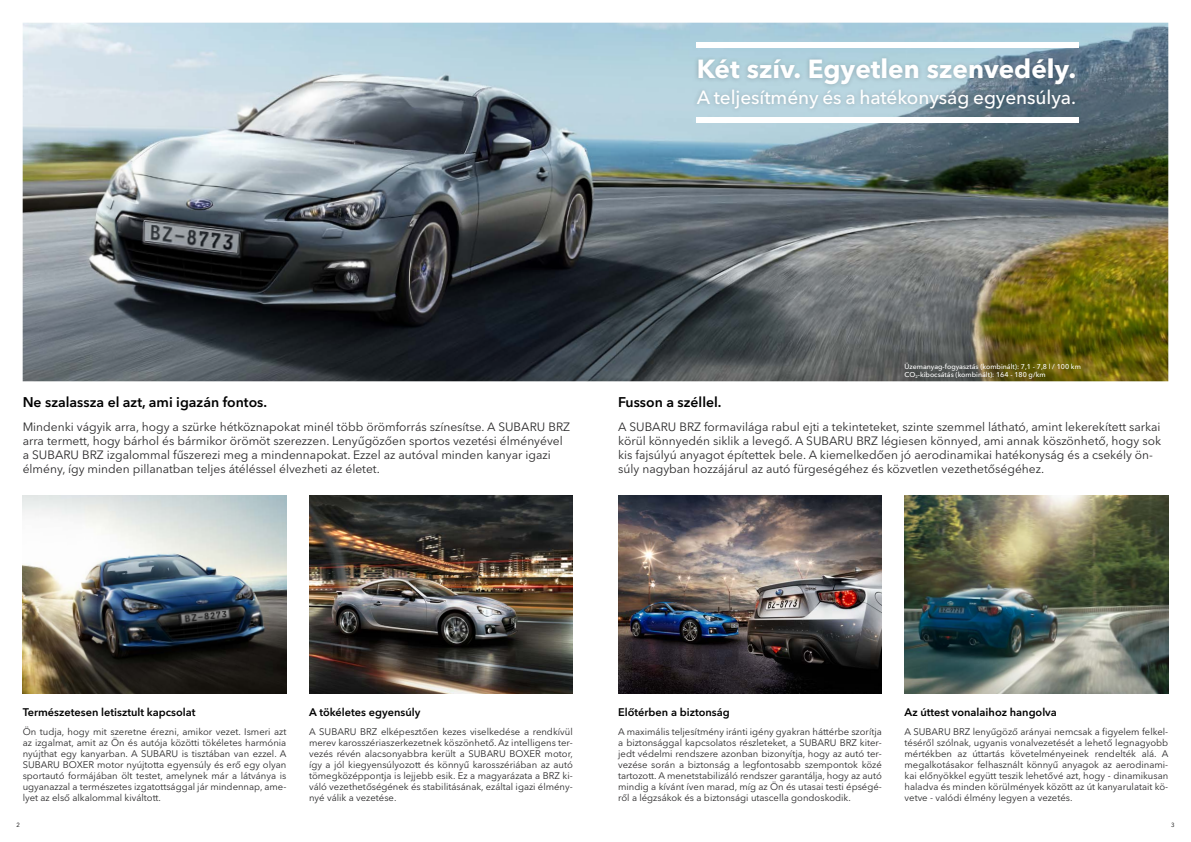
<style>
.page{position:relative;width:1191px;height:842px;background:#fff}
.page>*{position:absolute;margin:0;border:0;box-sizing:border-box;transform-origin:0 0}
.Főcím{font:700 26px "Avenir Next LT Pro";color:#fff}
.Nagyszöveg{font:500 19px "Avenir Next LT Pro";letter-spacing:-.005em;color:#fff}
.Lead{font:600 14px "Avenir Next LT Pro";color:#000}
.Nagyszöveg-2{font:12px/14px "Avenir Next LT Pro";color:#292829}
.MainFeature{font:600 11px "Avenir Next LT Pro";color:#000}
.Text{font:9.5px/11px "Avenir Next LT Pro";color:#292829;text-align:justify}
.Text-2{font:500 7px "Avenir Next LT Pro";color:#fff}
.t1{font:6px "Avenir Next LT Pro";color:#000}
</style>
<div class="page">
<img style="left:23px;top:23px;width:1145px;height:358px">
<img style="left:23px;top:496px;width:263px;height:198px">
<img style="left:309px;top:496px;width:264px;height:198px">
<img style="left:618px;top:496px;width:264px;height:198px">
<img style="left:904px;top:495px;width:264px;height:199px">
<div style="left:692px;top:53px;width:387px;height:60px;background:#000;opacity:.2"></div>
<div style="left:696px;top:117px;width:383px;height:6px;background:#fff"></div>
<div style="left:696px;top:42px;width:383px;height:6px;background:#fff"></div>
<p class="Főcím" style="left:697px;top:53px;width:381px">Két szív. Egyetlen szenvedély.</p>
<p class="Nagyszöveg" style="left:697px;top:86px;width:381px">A teljesítmény és a hatékonyság egyensúlya.</p>
<p class="Lead" style="left:23px;top:394px;width:246px">Ne szalassza el azt, ami igazán fontos.</p>
<p class="Nagyszöveg-2" style="left:23px;top:420px;width:549px">Mindenki vágyik arra, hogy a szürke hétköznapokat minél több örömforrás színesítse. A SUBARU BRZ arra termett, hogy bárhol és bármikor örömöt szerezzen. Lenyűgözően sportos vezetési élményével a SUBARU BRZ izgalommal fűszerezi meg a mindennapokat. Ezzel az autóval minden kanyar igazi élmény, így minden pillanatban teljes átéléssel élvezheti az életet.</p>
<p class="Text-2" style="left:904px;top:362px;width:178px">Üzemanyag-fogyasztás (kombinált): 7,1 - 7,8 l / 100 km</p>
<p class="Text-2" style="left:904px;top:370px;width:142px">CO<sub>2</sub>-kibocsátás (kombinált): 164 - 180 g/km</p>
<p class="Lead" style="left:618px;top:394px;width:105px">Fusson a széllel.</p>
<p class="Nagyszöveg-2" style="left:618px;top:420px;width:544px">A SUBARU BRZ formavilága rabul ejti a tekinteteket, szinte szemmel látható, amint lekerekített sarkai körül könnyedén siklik a levegő. A SUBARU BRZ légiesen könnyed, ami annak köszönhető, hogy sok kis fajsúlyú anyagot építettek bele. A kiemelkedően jó aerodinamikai hatékonyság és a csekély ön&shy;súly nagyban hozzájárul az autó fürgeségéhez és közvetlen vezethetőségéhez.</p>
<p class="MainFeature" style="left:23px;top:705px;width:174px">Természetesen letisztult kapcsolat</p>
<p class="Text" style="left:23px;top:726px;width:265px">Ön tudja, hogy mit szeretne érezni, amikor vezet. Ismeri azt az izgalmat, amit az Ön és autója közötti tökéletes harmónia nyújthat egy kanyarban. A SUBARU is tisztában van ezzel. A SUBARU BOXER motor nyújtotta egyensúly és erő egy olyan sportautó formájában ölt testet, amelynek már a látványa is ugyanazzal a természetes izgatottsággal jár mindennap, ame&shy;lyet az első alkalommal kiváltott.</p>
<p class="MainFeature" style="left:309px;top:705px;width:113px">A tökéletes egyensúly</p>
<p class="Text" style="left:309px;top:726px;width:265px">A SUBARU BRZ elképesztően kezes viselkedése a rendkívül merev karosszériaszerkezetnek köszönhető. Az intelligens ter&shy;vezés révén alacsonyabbra került a SUBARU BOXER motor, így a jól kiegyensúlyozott és könnyű karosszériában az autó tömegközéppontja is lejjebb esik. Ez a magyarázata a BRZ ki&shy;váló vezethetőségének és stabilitásának, ezáltal igazi élmén - nyé válik a vezetése.</p>
<p class="MainFeature" style="left:618px;top:705px;width:113px">Előtérben a biztonság</p>
<p class="Text" style="left:618px;top:726px;width:265px">A maximális teljesítmény iránti igény gyakran háttérbe szorítja a biztonsággal kapcsolatos részleteket, a SUBARU BRZ kiter&shy;jedt védelmi rendszere azonban bizonyítja, hogy az autó ter&shy;vezése során a biztonság a legfontosabb szempontok közé tartozott. A menetstabilizáló rendszer garantálja, hogy az autó mindig a kívánt íven marad, míg az Ön és utasai testi épségé&shy;ről a légzsákok és a biztonsági utascella gondoskodik.</p>
<p class="MainFeature" style="left:904px;top:705px;width:154px">Az úttest vonalaihoz hangolva</p>
<p class="Text" style="left:904px;top:726px;width:265px">A SUBARU BRZ lenyűgöző arányai nemcsak a figyelem felkel&shy;téséről szólnak, ugyanis vonalvezetését a lehető legnagyobb mértékben az úttartás követelményeinek rendelték alá. A megalkotásakor felhasznált könnyű anyagok az aerodinami&shy;kai előnyökkel együtt teszik lehetővé azt, hogy - dinamikusan haladva és minden körülmények között az út kanyarulatait kö&shy;vetve - valódi élmény legyen a vezetés.</p>
<p class="t1" style="left:16px;top:821px;width:5px">2</p>
<p class="t1" style="left:1171px;top:821px;width:5px">3</p>
</div>
